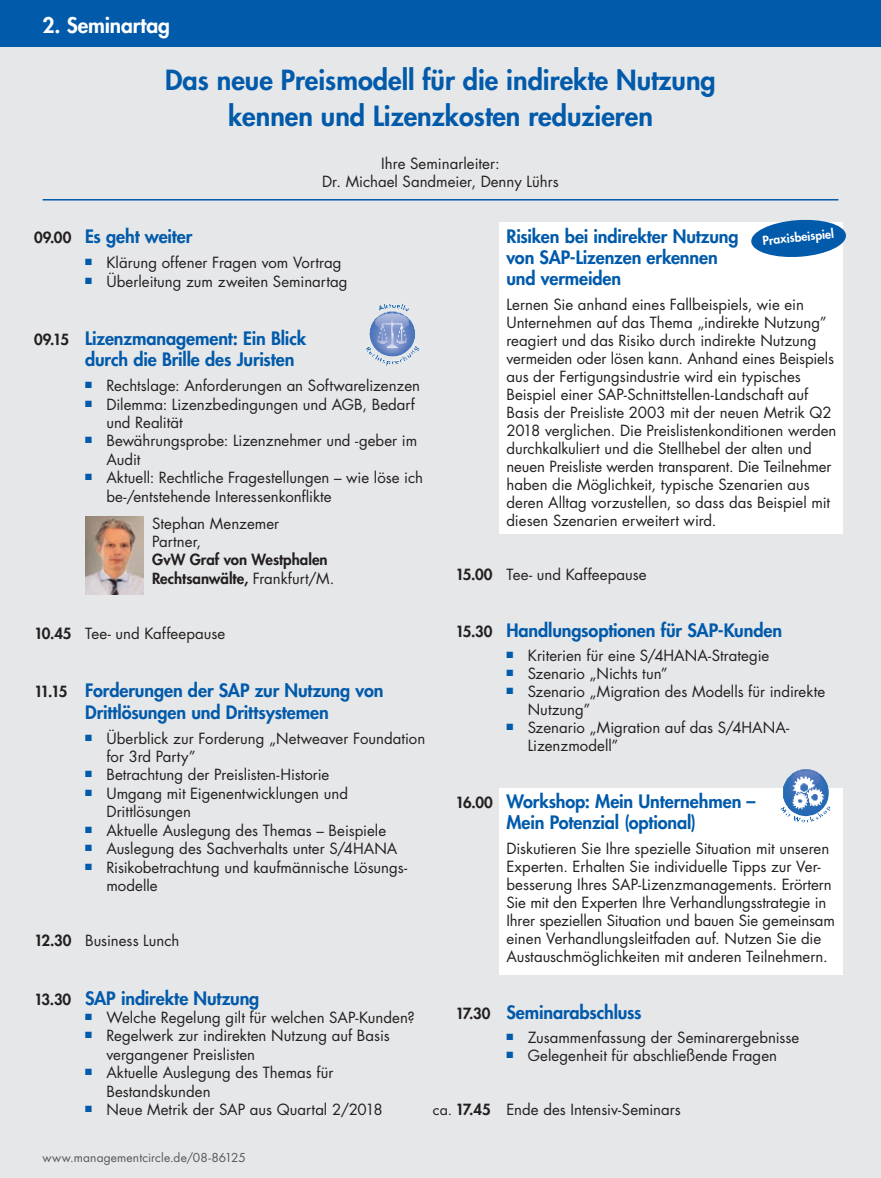
<style>
.page{position:relative;width:881px;height:1178px;background:#fff}
.page>*{position:absolute;margin:0;border:0;box-sizing:border-box;transform-origin:0 0}
.AbsatzProgrammTagMot{font:800 27px/36px "Futura Std";color:#015aaa;text-align:center}
.AbsatzProgrammBalken{font:800 21px "Futura Std";letter-spacing:-.005em;color:#fff}
.AbsatzProgrammTagAbl{font:800 18px/21px "Futura Std";letter-spacing:-.005em;color:#015aaa}
.AbsatzProgrammTagAbl-2{font:15px/18px "Futura Std";color:#231f20}
.AbsatzProgrammTagLei{font:15px "Futura Std";color:#231f20}
.AbsatzProgrammFooter{font:12px "Futura Std";letter-spacing:.01em;color:#57585a}
.AbsatzProgrammBubble{font:800 12px "Futura Std";color:#fff}
.s1{font-size:15px;color:#231f20}
.s2{font-weight:800}
.s3{font-size:14.25px}
</style>
<div class="page">
<div style="left:0;top:0;width:880px;height:1178px;background:#e6e7e9"></div>
<div style="left:499px;top:788px;width:343px;height:187px;background:#fff"></div>
<div style="left:499px;top:222px;width:343px;height:312px;background:#fff"></div>
<div style="left:0;top:0;width:880px;height:47px;background:#015aaa"></div>
<hr style="left:43px;top:199px;width:795px;height:1px;background:#015aaa">
<img style="left:780px;top:769px;width:50px;height:49px">
<img style="left:369px;top:303px;width:47px;height:53px">
<svg style="left:751px;top:219px;width:95px;height:40px"></svg>
<img style="left:85px;top:517px;width:59px;height:78px">
<p class="AbsatzProgrammBalken" style="left:43px;top:12px;width:129px">2. Seminartag</p>
<p class="AbsatzProgrammTagMot" style="left:165px;top:62px;width:552px">Das neue Preismodell für die indirekte Nutzung kennen und Lizenzkosten reduzieren</p>
<p class="AbsatzProgrammTagLei" style="left:381px;top:154px;width:120px">Ihre Seminarleiter:</p>
<p class="AbsatzProgrammTagLei" style="left:322px;top:172px;width:238px">Dr. Michael Sandmeier, Denny Lührs</p>
<p class="AbsatzProgrammTagAbl" style="left:34px;top:226px;width:160px"><span class="s1">09.00</span> Es geht weiter</p>
<p class="AbsatzProgrammTagAbl-2" style="left:85px;top:254px;width:258px"><sup>■</sup> Klärung offener Fragen vom Vortrag</p>
<p class="AbsatzProgrammTagAbl-2" style="left:85px;top:272px;width:264px"><sup>■</sup> Überleitung zum zweiten Seminartag</p>
<p class="AbsatzProgrammTagAbl" style="left:85px;top:328px;width:222px;line-height:21.5px;text-indent:-51px"><span class="s1">09.15</span> Lizenzmanagement: Ein Blick durch die Brille des Juristen</p>
<p class="AbsatzProgrammTagAbl-2" style="left:85px;top:377px;width:336px"><sup>■</sup> Rechtslage: Anforderungen an Softwarelizenzen</p>
<p class="AbsatzProgrammTagAbl-2" style="left:106px;top:395px;width:310px;line-height:18.5px;text-indent:-21px"><sup>■</sup> Dilemma: Lizenzbedingungen und AGB, Bedarf und Realität</p>
<p class="AbsatzProgrammTagAbl-2" style="left:106px;top:432px;width:312px;line-height:18.5px;text-indent:-21px"><sup>■</sup> Bewährungsprobe: Lizenznehmer und -geber im<br>Audit</p>
<p class="AbsatzProgrammTagAbl-2" style="left:106px;top:469px;width:318px;line-height:18.5px;text-indent:-21px"><sup>■</sup> Aktuell: Rechtliche Fragestellungen – wie löse ich be-/entstehende Interessenkonflikte</p>
<p class="AbsatzProgrammTagAbl-2" style="left:152px;top:514px;width:183px;line-height:18.5px">Stephan Menzemer<br>Partner,<br><span class="s2">GvW Graf von Westphalen<br>Rechtsanwälte,</span> Frankfurt/M.</p>
<p class="AbsatzProgrammTagAbl-2" style="left:34px;top:625px;width:193px"><span class="s2">10.45</span> Tee- und Kaffeepause</p>
<p class="AbsatzProgrammTagAbl" style="left:34px;top:680px;width:351px;line-height:21.5px;text-align:center"><span class="s1">11.15</span> Forderungen der SAP zur Nutzung von<br>Drittlösungen und Drittsystemen</p>
<p class="AbsatzProgrammTagAbl-2" style="left:106px;top:729px;width:320px;line-height:18.5px;text-indent:-21px"><sup>■</sup> Überblick zur Forderung „Netweaver Foundation for 3rd Party”</p>
<p class="AbsatzProgrammTagAbl-2" style="left:85px;top:766px;width:246px"><sup>■</sup> Betrachtung der Preislisten-Historie</p>
<p class="AbsatzProgrammTagAbl-2" style="left:106px;top:784px;width:243px;line-height:18.5px;text-indent:-21px"><sup>■</sup> Umgang mit Eigenentwicklungen und<br>Drittlösungen</p>
<p class="AbsatzProgrammTagAbl-2" style="left:85px;top:821px;width:302px"><sup>■</sup> Aktuelle Auslegung des Themas – Beispiele</p>
<p class="AbsatzProgrammTagAbl-2" style="left:85px;top:840px;width:314px"><sup>■</sup> Auslegung des Sachverhalts unter S/4HANA</p>
<p class="AbsatzProgrammTagAbl-2" style="left:106px;top:858px;width:302px;line-height:18.5px;text-indent:-21px"><sup>■</sup> Risikobetrachtung und kaufmännische Lösungs&shy;modelle</p>
<p class="AbsatzProgrammTagAbl-2" style="left:34px;top:932px;width:147px"><span class="s2">12.30</span> Business Lunch</p>
<p class="AbsatzProgrammTagAbl" style="left:34px;top:987px;width:227px"><span class="s1">13.30</span> SAP indirekte Nutzung</p>
<p class="AbsatzProgrammTagAbl-2" style="left:85px;top:1008px;width:331px"><sup>■</sup> Welche Regelung gilt für welchen SAP-Kunden?</p>
<p class="AbsatzProgrammTagAbl-2" style="left:106px;top:1027px;width:285px;line-height:18.5px;text-indent:-21px"><sup>■</sup> Regelwerk zur indirekten Nutzung auf Basis vergangener Preislisten</p>
<p class="AbsatzProgrammTagAbl-2" style="left:106px;top:1063px;width:228px;line-height:18.5px;text-indent:-21px"><sup>■</sup> Aktuelle Auslegung des Themas für<br>Bestandskunden</p>
<p class="AbsatzProgrammTagAbl-2" style="left:85px;top:1101px;width:299px"><sup>■</sup> Neue Metrik der SAP aus Quartal 2/2018</p>
<p class="AbsatzProgrammBubble" style="left:761px;top:233px;width:73px;rotate:-6deg">Praxisbeispiel</p>
<p class="AbsatzProgrammTagAbl" style="left:506px;top:226px;width:233px">Risiken bei indirekter Nutzung von SAP-Lizenzen erkennen und vermeiden</p>
<p class="AbsatzProgrammTagAbl-2" style="left:506px;top:295px;width:331px">Lernen Sie anhand eines Fallbeispiels, wie ein Unternehmen auf das Thema „indirekte Nutzung” reagiert und das Risiko durch indirekte Nutzung vermeiden oder lösen kann. Anhand eines Beispiels aus der Fertigungsindustrie wird ein typisches Beispiel einer SAP-Schnittstellen-Landschaft auf Basis der Preisliste 2003 mit der neuen Metrik Q2<br>2018 verglichen. Die Preislistenkonditionen werden durchkalkuliert und die Stellhebel der alten und neuen Preisliste werden transparent. Die Teilnehmer haben die Möglichkeit, typische Szenarien aus deren Alltag vorzustellen, so dass das Beispiel mit diesen Szenarien erweitert wird.</p>
<p class="AbsatzProgrammTagAbl-2" style="left:455px;top:565px;width:193px"><span class="s2">15.00</span> Tee- und Kaffeepause</p>
<p class="AbsatzProgrammTagAbl" style="left:455px;top:620px;width:328px"><span class="s1">15.30</span> Handlungsoptionen für SAP-Kunden</p>
<p class="AbsatzProgrammTagAbl-2" style="left:506px;top:647px;width:264px"><sup>■</sup> Kriterien für eine S/4HANA-Strategie</p>
<p class="AbsatzProgrammTagAbl-2" style="left:506px;top:665px;width:163px"><sup>■</sup> Szenario „Nichts tun”</p>
<p class="AbsatzProgrammTagAbl-2" style="left:527px;top:683px;width:299px;text-indent:-21px"><sup>■</sup> Szenario „Migration des Modells für indirekte<br>Nutzung”</p>
<p class="AbsatzProgrammTagAbl-2" style="left:527px;top:719px;width:263px;text-indent:-21px"><sup>■</sup> Szenario „Migration auf das S/4HANA-<br>Lizenzmodell”</p>
<p class="AbsatzProgrammTagAbl" style="left:455px;top:791px;width:301px;text-align:center"><span class="s1">16.00</span> Workshop: Mein Unternehmen –<br>Mein Potenzial (optional)</p>
<p class="AbsatzProgrammTagAbl-2" style="left:506px;top:839px;width:330px">Diskutieren Sie Ihre spezielle Situation mit unseren Experten. Erhalten Sie individuelle Tipps zur Ver&shy;besserung Ihres SAP-Lizenzmanagements. Erörtern Sie mit den Experten Ihre Verhandlungsstrategie in Ihrer speziellen Situation und bauen Sie gemeinsam einen Verhandlungsleitfaden auf. Nutzen Sie die Austauschmöglichkeiten mit anderen Teilnehmern.</p>
<p class="AbsatzProgrammTagAbl" style="left:455px;top:1001px;width:188px"><span class="s1">17.30</span> Seminarabschluss</p>
<p class="AbsatzProgrammTagAbl-2" style="left:506px;top:1029px;width:294px"><sup>■</sup> Zusammenfassung der Seminarergebnisse</p>
<p class="AbsatzProgrammTagAbl-2" style="left:506px;top:1047px;width:272px"><sup>■</sup> Gelegenheit für abschließende Fragen</p>
<p class="AbsatzProgrammTagAbl-2" style="left:433px;top:1101px;width:249px"><span class="s3">ca.</span> <span class="s2">17.45</span> Ende des Intensiv-Seminars</p>
<p class="AbsatzProgrammFooter" style="left:43px;top:1150px;width:205px">www.managementcircle.de/08-86125</p>
</div>
